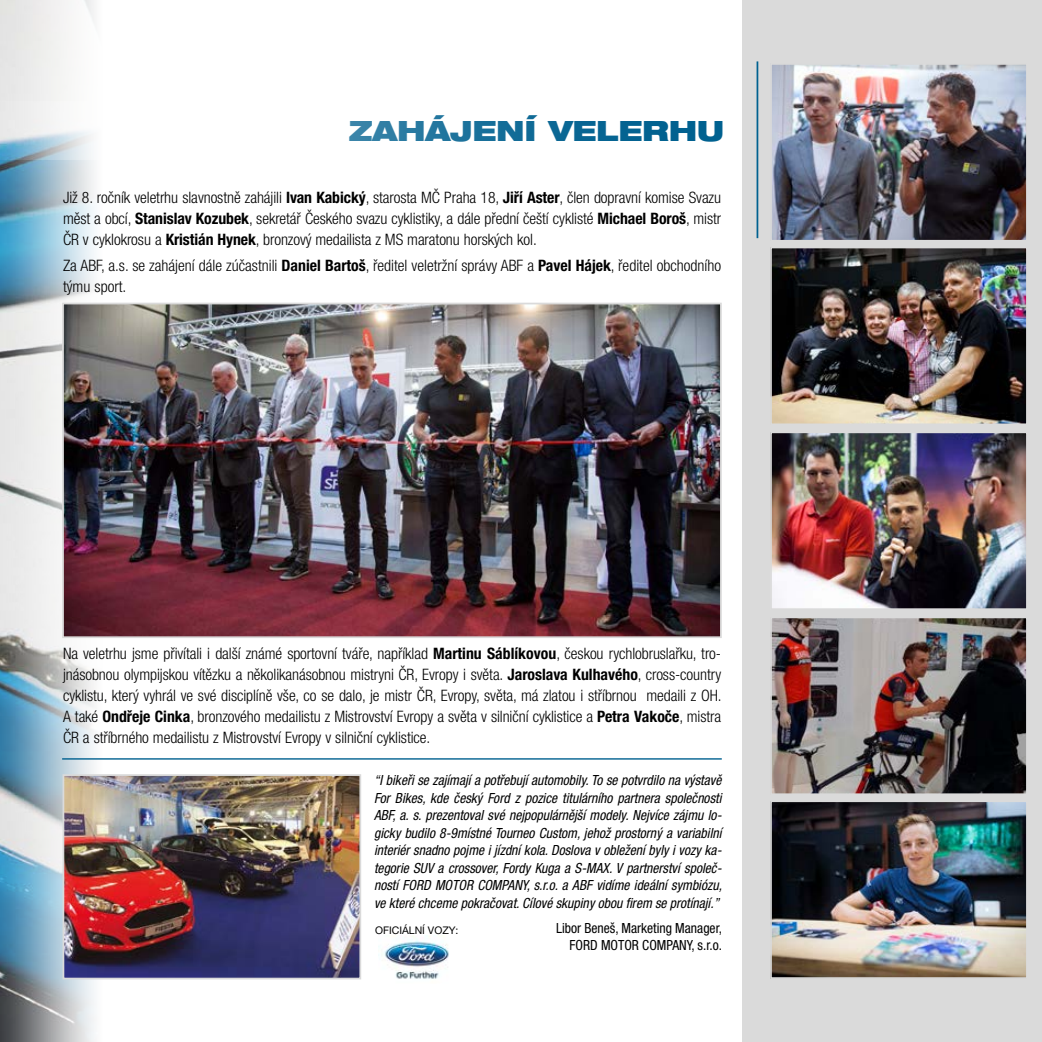
<style>
.page{position:relative;width:1042px;height:1042px;background:#fff}
.page>*{position:absolute;margin:0;border:0;box-sizing:border-box;transform-origin:0 0}
.t1{font:900 expanded 28px "Helvetica Neue LT Pro";letter-spacing:-.005em;color:#006190}
.t2{font:300 condensed 15.75px/21px "Helvetica Neue LT Pro";letter-spacing:-.005em;color:#000;text-align:justify}
.t3{font:italic condensed 14px/17.5px "Helvetica Neue LT Pro";color:#000;text-align:justify}
.t4{font:condensed 14px/17.5px "Helvetica Neue LT Pro";color:#000;text-align:right}
.t5{font:10.5px "Helvetica Neue LT Pro";color:#000}
.s1{font-weight:700}
</style>
<div class="page">
<img style="left:0;top:0;width:105px;height:1042px">
<div style="left:743px;top:0;width:299px;height:1042px;background:#dadada"></div>
<hr style="left:756px;top:61px;width:2px;height:177px;background:#006190">
<img style="left:65px;top:306px;width:654px;height:329px">
<div style="left:62px;top:303px;width:660px;height:335px;border:2px solid #dadada"></div>
<img style="left:773px;top:66px;width:252px;height:173px">
<div style="left:770px;top:63px;width:258px;height:179px;border:2px solid #dadada"></div>
<img style="left:773px;top:250px;width:252px;height:172px">
<div style="left:770px;top:247px;width:258px;height:178px;border:2px solid #dadada"></div>
<img style="left:773px;top:434px;width:252px;height:173px">
<div style="left:770px;top:431px;width:258px;height:179px;border:2px solid #dadada"></div>
<img style="left:773px;top:619px;width:252px;height:173px">
<div style="left:770px;top:616px;width:258px;height:179px;border:2px solid #dadada"></div>
<img style="left:773px;top:803px;width:252px;height:173px">
<div style="left:770px;top:800px;width:258px;height:179px;border:2px solid #dadada"></div>
<div style="left:0;top:102px;width:724px;height:58px;background:#fff"></div>
<img style="left:66px;top:777px;width:292px;height:199px">
<div style="left:63px;top:774px;width:298px;height:205px;border:2px solid #dadada"></div>
<hr style="left:62px;top:758px;width:660px;height:1px;background:#006190">
<img style="left:379px;top:935px;width:70px;height:44px">
<h1 class="t1" style="left:349px;top:113px;width:377px">ZAHÁJENÍ VELERHU</h1>
<p class="t2" style="left:63px;top:187px;width:659px">Již 8. ročník veletrhu slavnostně zahájili <span class="s1">Ivan Kabický</span>, starosta MČ Praha 18, <span class="s1">Jiří Aster</span>, člen dopravní komise Svazu měst a obcí, <span class="s1">Stanislav Kozubek</span>, sekretář Českého svazu cyklistiky, a dále přední čeští cyklisté <span class="s1">Michael Boroš</span>, mistr ČR v cyklokrosu a <span class="s1">Kristián Hynek</span>, bronzový medailista z MS maratonu horských kol.</p>
<p class="t2" style="left:63px;top:255px;width:659px">Za ABF, a.s. se zahájení dále zúčastnili <span class="s1">Daniel Bartoš</span>, ředitel veletržní správy ABF a <span class="s1">Pavel Hájek</span>, ředitel obchodního týmu sport.</p>
<p class="t2" style="left:63px;top:643px;width:660px">Na veletrhu jsme přivítali i další známé sportovní tváře, například <span class="s1">Martinu Sáblíkovou</span>, českou rychlobruslařku, tro&shy;jnásobnou olympijskou vítězku a několikanásobnou mistryni ČR, Evropy i světa. <span class="s1">Jaroslava Kulhavého</span>, cross-country cyklistu, který vyhrál ve své disciplíně vše, co se dalo, je mistr ČR, Evropy, světa, má zlatou i stříbrnou medaili z OH.<br>A také <span class="s1">Ondřeje Cinka</span>, bronzového medailistu z Mistrovství Evropy a světa v silniční cyklistice a <span class="s1">Petra Vakoče</span>, mistra ČR a stříbrného medailistu z Mistrovství Evropy v silniční cyklistice.</p>
<p class="t3" style="left:374px;top:772px;width:349px">“I bikeři se zajímají a potřebují automobily. To se potvrdilo na výstavě For Bikes, kde český Ford z pozice titulárního partnera společnosti ABF, a. s. prezentoval své nejpopulárnější modely. Nejvíce zájmu lo&shy;gicky budilo 8-9místné Tourneo Custom, jehož prostorný a variabilní interiér snadno pojme i jízdní kola. Doslova v obležení byly i vozy ka&shy;tegorie SUV a crossover, Fordy Kuga a S-MAX. V partnerství společ&shy;ností FORD MOTOR COMPANY, s.r.o. a ABF vidíme ideální symbiózu, ve které chceme pokračovat. Cílové skupiny obou firem se protínají.”</p>
<p class="t4" style="left:556px;top:919px;width:167px">Libor Beneš, Marketing Manager,<br>FORD MOTOR COMPANY, s.r.o.</p>
<p class="t5" style="left:375px;top:924px;width:85px">OFICIÁLNÍ VOZY:</p>
</div>
